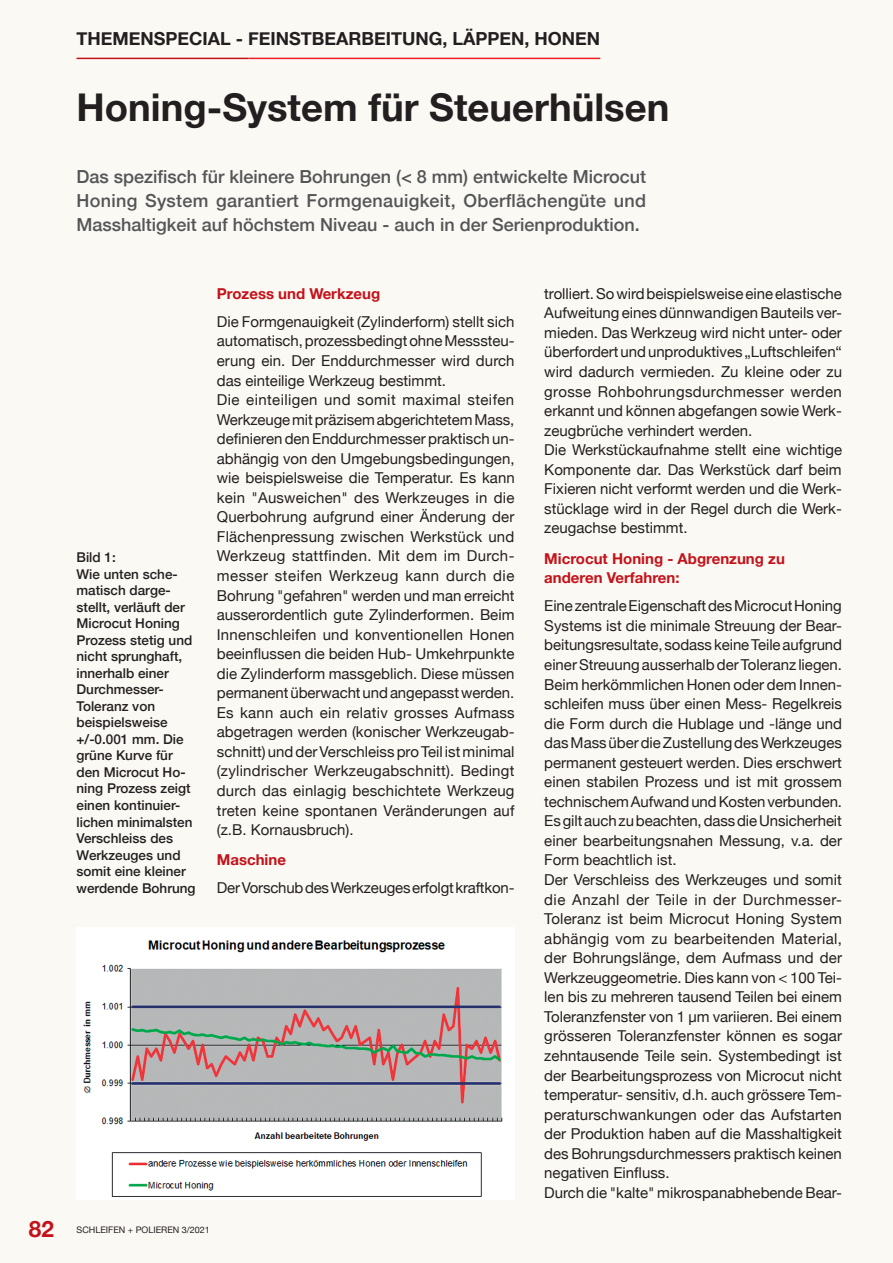
<style>
.page{position:relative;width:893px;height:1263px;background:#fbf9f4}
.page>*{position:absolute;margin:0;border:0;box-sizing:border-box;transform-origin:0 0}
.Überschrift{font:700 38.25px "Helvetica Neue";color:#231f20}
.Seitenzahl{font:700 22.5px "Helvetica Neue";color:#c4121a}
.Präambel{font:500 18px/24px "Helvetica Neue";color:#545557;text-align:justify}
.t1{font:700 18px "Helvetica Neue";color:#231f20}
.Fließtext{font:15px/19.5px "Helvetica Neue";color:#231f20;text-align:justify}
.Zwischenüberschrift{font:700 15px/19.6px "Helvetica Neue";color:#c4121a}
.Bildunterschrift{font:500 13.5px/16.5px "Helvetica Neue";color:#231f20}
.t2{font:9px "Helvetica Neue";color:#231f20}
</style>
<div class="page">
<hr style="left:77px;top:58px;width:171px;height:1px;background:#c4121a">
<hr style="left:248px;top:58px;width:352px;height:1px;background:#ee1d23">
<img style="left:77px;top:927px;width:437px;height:272px">
<p class="Seitenzahl" style="left:29px;top:1211px;width:27px">82</p>
<p class="t1" style="left:77px;top:25px;width:525px">THEMENSPECIAL - FEINSTBEARBEITUNG, LÄPPEN, HONEN</p>
<p class="Überschrift" style="left:77px;top:77px;width:594px">Honing-System für Steuerhülsen</p>
<p class="Präambel" style="left:77px;top:164px;width:571px">Das spezifisch für kleinere Bohrungen (&lt; 8 mm) entwickelte Microcut Honing System garantiert Formgenauigkeit, Oberflächengüte und Masshaltigkeit auf höchstem Niveau - auch in der Serienproduktion.</p>
<p class="Bildunterschrift" style="left:77px;top:548px;width:41px">Bild 1:</p>
<p class="Bildunterschrift" style="left:77px;top:565px;width:121px">Wie unten sche&shy;matisch darge&shy;stellt, verläuft der<br>Microcut Honing<br>Prozess stetig und nicht sprunghaft, innerhalb einer<br>Durchmesser-<br>Toleranz von beispielsweise +/-0.001 mm. Die grüne Kurve für den Microcut Ho&shy;ning Prozess zeigt einen kontinuier&shy;lichen minimalsten<br>Verschleiss des<br>Werkzeuges und somit eine kleiner werdende Bohrung</p>
<p class="Zwischenüberschrift" style="left:217px;top:284px;width:165px">Prozess und Werkzeug</p>
<p class="Fließtext" style="left:217px;top:313px;width:299px">Die Formgenauigkeit (Zylinderform) stellt sich automatisch, prozessbedingt ohne Messsteu&shy;erung ein. Der Enddurchmesser wird durch das einteilige Werkzeug bestimmt.</p>
<p class="Fließtext" style="left:217px;top:391px;width:299px">Die einteiligen und somit maximal steifen Werkzeuge mit präzisem abgerichtetem Mass, definieren den Enddurchmesser praktisch un&shy;abhängig von den Umgebungsbedingungen, wie beispielsweise die Temperatur. Es kann kein "Ausweichen" des Werkzeuges in die Querbohrung aufgrund einer Änderung der Flächenpressung zwischen Werkstück und Werkzeug stattfinden. Mit dem im Durch&shy;messer steifen Werkzeug kann durch die Bohrung "gefahren" werden und man erreicht ausserordentlich gute Zylinderformen. Beim Innenschleifen und konventionellen Honen beeinflussen die beiden Hub- Umkehrpunkte die Zylinderform massgeblich. Diese müssen permanent überwacht und angepasst werden.<br>Es kann auch ein relativ grosses Aufmass abgetragen werden (konischer Werkzeugab&shy;schnitt) und der Verschleiss pro Teil ist minimal (zylindrischer Werkzeugabschnitt). Bedingt durch das einlagig beschichtete Werkzeug treten keine spontanen Veränderungen auf (z.B. Kornausbruch).</p>
<p class="Zwischenüberschrift" style="left:217px;top:851px;width:71px">Maschine</p>
<p class="Fließtext" style="left:217px;top:879px;width:299px">Der Vorschub des Werkzeuges erfolgt kraftkon-</p>
<p class="t2" style="left:77px;top:1223px;width:135px">SCHLEIFEN + POLIEREN 3/2021</p>
<p class="Fließtext" style="left:544px;top:285px;width:299px">trolliert. So wird beispielsweise eine elastische Aufweitung eines dünnwandigen Bauteils ver&shy;mieden. Das Werkzeug wird nicht unter- oder überfordert und unproduktives „Luftschleifen“ wird dadurch vermieden. Zu kleine oder zu grosse Rohbohrungsdurchmesser werden erkannt und können abgefangen sowie Werk&shy;zeugbrüche verhindert werden.</p>
<p class="Fließtext" style="left:544px;top:441px;width:299px">Die Werkstückaufnahme stellt eine wichtige Komponente dar. Das Werkstück darf beim Fixieren nicht verformt werden und die Werk&shy;stücklage wird in der Regel durch die Werk&shy;zeugachse bestimmt.</p>
<p class="Zwischenüberschrift" style="left:544px;top:549px;width:242px">Microcut Honing - Abgrenzung zu anderen Verfahren:</p>
<p class="Fließtext" style="left:544px;top:597px;width:299px">Eine zentrale Eigenschaft des Microcut Honing Systems ist die minimale Streuung der Bear&shy;beitungsresultate, sodass keine Teile aufgrund einer Streuung ausserhalb der Toleranz liegen.<br>Beim herkömmlichen Honen oder dem Innen&shy;schleifen muss über einen Mess- Regelkreis die Form durch die Hublage und -länge und das Mass über die Zustellung des Werkzeuges permanent gesteuert werden. Dies erschwert einen stabilen Prozess und ist mit grossem technischem Aufwand und Kosten verbunden.<br>Es gilt auch zu beachten, dass die Unsicherheit einer bearbeitungsnahen Messung, v.a. der Form beachtlich ist.</p>
<p class="Fließtext" style="left:544px;top:871px;width:299px">Der Verschleiss des Werkzeuges und somit die Anzahl der Teile in der Durchmesser-Toleranz ist beim Microcut Honing System abhängig vom zu bearbeitenden Material, der Bohrungslänge, dem Aufmass und der Werkzeuggeometrie. Dies kann von &lt; 100 Tei&shy;len bis zu mehreren tausend Teilen bei einem Toleranzfenster von 1 µm variieren. Bei einem grösseren Toleranzfenster können es sogar zehntausende Teile sein. Systembedingt ist der Bearbeitungsprozess von Microcut nicht temperatur- sensitiv, d.h. auch grössere Tem&shy;peraturschwankungen oder das Aufstarten der Produktion haben auf die Masshaltigkeit des Bohrungsdurchmessers praktisch keinen negativen Einfluss.</p>
<p class="Fließtext" style="left:544px;top:1183px;width:299px">Durch die "kalte" mikrospanabhebende Bear-</p>
</div>
